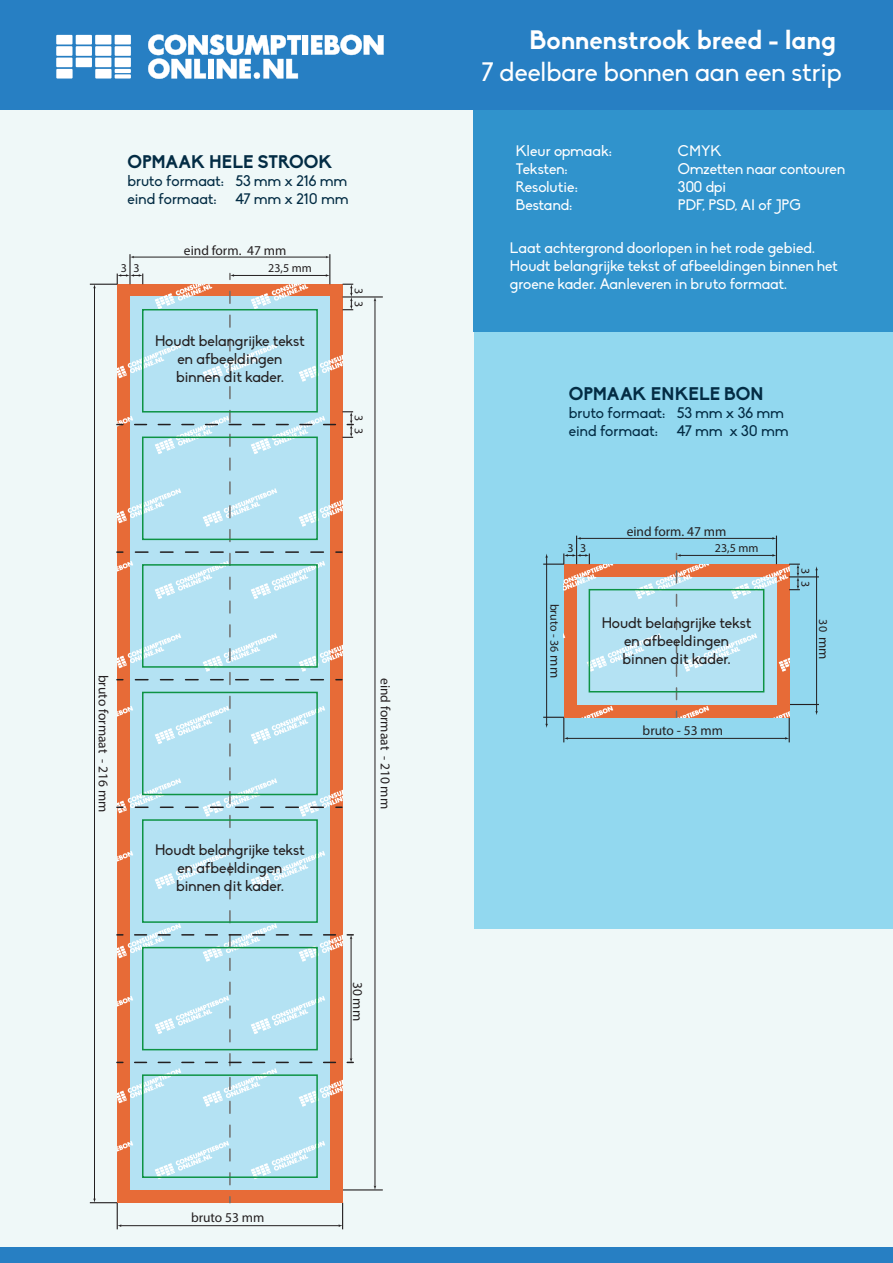
<style>
.page{position:relative;width:893px;height:1263px;background:#fff}
.page>*{position:absolute;margin:0;border:0;box-sizing:border-box;transform-origin:0 0}
.t1{font:26.25px "Biko";color:#fff}
.t2{font:700 26.25px "Biko";color:#fff}
.t3{font:700 18px "Biko";letter-spacing:-.005em;color:#032c44}
.t4{font:15px/18px "Biko";color:#fff}
.t5{font:15px/18px "Biko";color:#231f20;text-align:center}
.t6{font:15px/18px "Biko";letter-spacing:.01em;color:#032c44}
.t7{font:13.5px "Myriad Pro";color:#231f20}
.t8{font:12px "Myriad Pro";color:#231f20}
.s1{font-size:13.5px}
</style>
<div class="page">
<div style="left:0;top:101px;width:893px;height:1162px;background:#eff8f8"></div>
<div style="left:474px;top:331px;width:419px;height:598px;background:#92d8ef"></div>
<div style="left:473px;top:109px;width:420px;height:222px;background:#3093cc"></div>
<div style="left:0;top:0;width:893px;height:109px;background:#277fc3"></div>
<div style="left:56px;top:69px;width:17px;height:10px;background:#fff"></div>
<div style="left:95px;top:69px;width:17px;height:10px;background:#fff"></div>
<div style="left:56px;top:58px;width:16px;height:9px;background:#fff"></div>
<div style="left:76px;top:58px;width:16px;height:9px;background:#fff"></div>
<div style="left:95px;top:58px;width:16px;height:9px;background:#fff"></div>
<div style="left:115px;top:58px;width:16px;height:9px;background:#fff"></div>
<div style="left:56px;top:46px;width:16px;height:10px;background:#fff"></div>
<div style="left:76px;top:46px;width:16px;height:10px;background:#fff"></div>
<div style="left:95px;top:46px;width:16px;height:10px;background:#fff"></div>
<div style="left:115px;top:46px;width:16px;height:10px;background:#fff"></div>
<div style="left:56px;top:35px;width:16px;height:10px;background:#fff"></div>
<div style="left:76px;top:35px;width:16px;height:10px;background:#fff"></div>
<div style="left:95px;top:35px;width:16px;height:10px;background:#fff"></div>
<div style="left:115px;top:35px;width:16px;height:10px;background:#fff"></div>
<div style="left:115px;top:74px;width:16px;height:5px;background:#fff"></div>
<hr style="left:115px;top:69px;width:16px;height:4px;background:#fff">
<svg style="left:148px;top:34px;width:236px;height:45px"></svg>
<div style="left:0;top:1247px;width:893px;height:16px;background:#277fc3"></div>
<hr style="left:816px;top:569px;width:1px;height:143px;background:#231f20">
<hr style="left:546px;top:556px;width:1px;height:169px;background:#231f20">
<hr style="left:567px;top:738px;width:219px;height:1px;background:#231f20">
<svg style="left:785px;top:717px;width:5px;height:25px"></svg>
<hr style="left:789px;top:704px;width:30px;height:1px;background:#231f20">
<svg style="left:543px;top:717px;width:25px;height:25px"></svg>
<svg style="left:564px;top:564px;width:225px;height:153px;background:#c4c6c4"></svg>
<hr style="left:679px;top:555px;width:95px;height:1px;background:#231f20">
<svg style="left:676px;top:553px;width:5px;height:6px"></svg>
<svg style="left:676px;top:571px;width:1px;height:134px"></svg>
<div style="left:589px;top:589px;width:175px;height:103px;border:2px solid #0d9344"></div>
<hr style="left:375px;top:300px;width:1px;height:887px;background:#231f20">
<hr style="left:343px;top:1189px;width:40px;height:1px;background:#231f20">
<hr style="left:120px;top:1225px;width:220px;height:1px;background:#231f20">
<svg style="left:338px;top:1203px;width:5px;height:26px"></svg>
<hr style="left:94px;top:287px;width:1px;height:913px;background:#231f20">
<svg style="left:90px;top:1198px;width:32px;height:31px"></svg>
<svg style="left:229px;top:1197px;width:2px;height:6px"></svg>
<hr style="left:343px;top:296px;width:40px;height:1px;background:#231f20">
<hr style="left:129px;top:254px;width:2px;height:30px;background:#231f20">
<hr style="left:329px;top:254px;width:1px;height:30px;background:#231f20">
<hr style="left:133px;top:257px;width:194px;height:1px;background:#231f20">
<svg style="left:90px;top:273px;width:263px;height:918px"></svg>
<hr style="left:579px;top:538px;width:195px;height:1px;background:#231f20">
<svg style="left:772px;top:536px;width:5px;height:28px"></svg>
<hr style="left:789px;top:576px;width:30px;height:1px;background:#231f20">
<svg style="left:543px;top:536px;width:47px;height:29px"></svg>
<svg style="left:789px;top:564px;width:11px;height:26px"></svg>
<p class="t3" style="left:127px;top:150px;width:207px">OPMAAK HELE STROOK</p>
<p class="t6" style="left:127px;top:172px;width:223px">bruto formaat: 53 mm x 216 mm eind formaat: 47 mm x 210 mm</p>
<p class="t8" style="left:121px;top:260px;width:20px">3 3</p>
<p class="t7" style="left:184px;top:242px;width:104px">eind form. 47 mm</p>
<p class="t8" style="left:268px;top:260px;width:45px">23,5 mm</p>
<p class="t5" style="left:155px;top:332px;width:151px">Houdt belangrijke tekst en afbeeldingen binnen dit kader.</p>
<p class="t8" style="left:366px;top:288px;width:8px;rotate:90deg">3</p>
<p class="t8" style="left:366px;top:301px;width:8px;rotate:90deg">3</p>
<p class="t8" style="left:366px;top:415px;width:8px;rotate:90deg">3</p>
<p class="t8" style="left:366px;top:428px;width:8px;rotate:90deg">3</p>
<p class="t7" style="left:112px;top:675px;width:139px;rotate:90deg">bruto formaat - 216 mm</p>
<p class="t7" style="left:394px;top:678px;width:133px;rotate:90deg">eind formaat - 210 mm</p>
<p class="t5" style="left:155px;top:841px;width:151px">Houdt belangrijke tekst en afbeeldingen binnen dit kader.</p>
<p class="t7" style="left:366px;top:982px;width:41px;rotate:90deg">30 mm</p>
<p class="t7" style="left:191px;top:1209px;width:75px">bruto 53 mm</p>
<h1 class="t2" style="left:530px;top:24px;width:307px">Bonnenstrook breed - lang</h1>
<h1 class="t1" style="left:482px;top:57px;width:361px">7 deelbare bonnen aan een strip</h1>
<p class="t4" style="left:516px;top:142px;width:98px">Kleur opmaak:</p>
<p class="t4" style="left:678px;top:142px;width:45px">CMYK</p>
<p class="t4" style="left:516px;top:160px;width:53px">Teksten:</p>
<p class="t4" style="left:678px;top:160px;width:169px">Omzetten naar contouren</p>
<p class="t4" style="left:516px;top:178px;width:63px">Resolutie:</p>
<p class="t4" style="left:678px;top:178px;width:50px">300 dpi</p>
<p class="t4" style="left:516px;top:196px;width:58px">Bestand:</p>
<p class="t4" style="left:678px;top:196px;width:125px">PDF, PSD, AI of JPG</p>
<p class="t4" style="left:510px;top:239px;width:329px">Laat achtergrond doorlopen in het rode gebied.<br>Houdt belangrijke tekst of afbeeldingen binnen het groene kader. Aanleveren in bruto formaat.</p>
<p class="t3" style="left:569px;top:383px;width:197px">OPMAAK ENKELE BON</p>
<p class="t6" style="left:569px;top:404px;width:221px">bruto formaat: 53 mm x 36 mm eind formaat: 47 mm x 30 mm</p>
<p class="t8" style="left:567px;top:540px;width:20px">3 3</p>
<p class="t7" style="left:627px;top:523px;width:101px">eind form. 47 mm</p>
<p class="t8" style="left:715px;top:540px;width:45px">23,5 mm</p>
<p class="t8" style="left:562px;top:603px;width:76px;rotate:90deg">bruto - 36 <span class="s1">mm</span></p>
<p class="t5" style="left:602px;top:614px;width:151px">Houdt belangrijke tekst en afbeeldingen binnen dit kader.</p>
<p class="t7" style="left:643px;top:722px;width:82px">bruto - 53 mm</p>
<p class="t8" style="left:813px;top:568px;width:8px;rotate:90deg">3</p>
<p class="t8" style="left:813px;top:580px;width:8px;rotate:90deg">3</p>
<p class="t8" style="left:830px;top:619px;width:41px;rotate:90deg">30 <span class="s1">mm</span></p>
</div>
